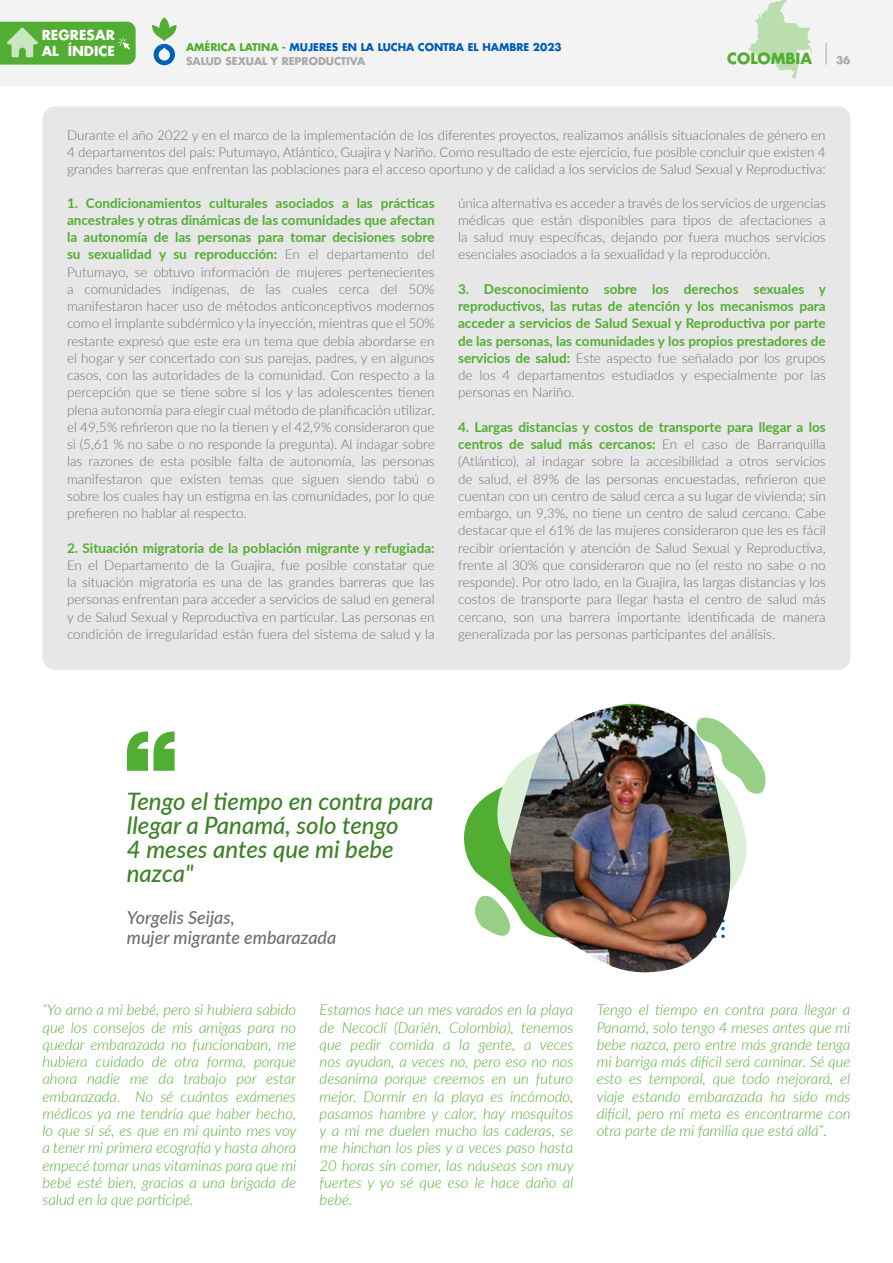
<style>
.page{position:relative;width:893px;height:1263px;background:#fff}
.page>*{position:absolute;margin:0;border:0;box-sizing:border-box;transform-origin:0 0}
.t1{font:italic 500 24px/24px "Lato";color:#3d8226}
.t2{font:italic 500 18px "Lato";color:#707070}
.t3{font:italic 300 15px/17.2px "Lato";color:#52ad33;text-align:justify}
.t4{font:700 15px "Futura LT Pro";color:#52ad33}
.t5{font:300 13.5px/17.2px "Lato";color:#707070;text-align:justify}
.t6{font:700 13.5px/17.2px "Lato";color:#52ae32;text-align:justify}
.t7{font:700 13.5px/16.5px "Futura LT Pro";letter-spacing:.005em;color:#fff}
.t8{font:700 10.5px/13.4px "Futura LT Pro";color:#005eb5}
.t9{font:700 10.5px "Futura LT Pro";color:#a9a9a9}
.s1{color:#52ae32}
.s2{color:#a9a9a9}
.s3{font-weight:700;color:#52ae32}
.s4{font-weight:300;color:#707070}
.s5{font-style:normal;color:#707070}
</style>
<div class="page">
<div style="left:0;top:0;width:893px;height:85px;background:#f3f3f3"></div>
<hr style="left:892px;top:0;width:1px;height:85px;background:#e7e7e7">
<svg style="left:826px;top:43px;width:1px;height:22px"></svg>
<svg style="left:152px;top:17px;width:25px;height:48px"></svg>
<svg style="left:0;top:22px;width:136px;height:43px;background:#60b443"></svg>
<svg style="left:127px;top:731px;width:48px;height:40px"></svg>
<div style="left:43px;top:106px;width:807px;height:564px;background:#e7e7e7;border-radius:13px"></div>
<svg style="left:748px;top:0;width:64px;height:80px"></svg>
<svg style="left:464px;top:703px;width:180px;height:230px"></svg>
<svg style="left:493px;top:745px;width:254px;height:191px"></svg>
<img style="left:509px;top:705px;width:223px;height:268px">
<svg style="left:696px;top:716px;width:70px;height:79px"></svg>
<p class="t7" style="left:42px;top:26px;width:75px">REGRESAR<br>AL ÍNDICE</p>
<p class="t8" style="left:186px;top:40px;width:377px"><span class="s1">AMÉRICA LATINA -</span> MUJERES EN LA LUCHA CONTRA EL HAMBRE 2023<br><span class="s2">SALUD SEXUAL Y REPRODUCTIVA</span></p>
<p class="t4" style="left:727px;top:46px;width:86px">COLOMBIA</p>
<p class="t9" style="left:836px;top:52px;width:16px">36</p>
<p class="t5" style="left:67px;top:126px;width:760px">Durante el año 2022 y en el marco de la implementación de los diferentes proyectos, realizamos análisis situacionales de género en 4 departamentos del país: Putumayo, Atlántico, Guajira y Nariño. Como resultado de este ejercicio, fue posible concluir que existen 4 grandes barreras que enfrentan las poblaciones para el acceso oportuno y de calidad a los servicios de Salud Sexual y Reproductiva:</p>
<p class="t5" style="left:67px;top:194px;width:369px"><span class="s3">1. Condicionamientos culturales asociados a las prácticas ancestrales y otras dinámicas de las comunidades que afectan la autonomía de las personas para tomar decisiones sobre su sexualidad y su reproducción:</span> En el departamento del Putumayo, se obtuvo información de mujeres pertenecientes a comunidades indígenas, de las cuales cerca del 50% manifestaron hacer uso de métodos anticonceptivos modernos como el implante subdérmico y la inyección, mientras que el 50% restante expresó que este era un tema que debía abordarse en el hogar y ser concertado con sus parejas, padres, y en algunos casos, con las autoridades de la comunidad. Con respecto a la percepción que se tiene sobre si los y las adolescentes tienen plena autonomía para elegir cual método de planificación utilizar, el 49,5% refirieron que no la tienen y el 42,9% consideraron que si (5,61 % no sabe o no responde la pregunta). Al indagar sobre las razones de esta posible falta de autonomía, las personas manifestaron que existen temas que siguen siendo tabú o sobre los cuales hay un estigma en las comunidades, por lo que prefieren no hablar al respecto.</p>
<p class="t5" style="left:67px;top:539px;width:369px"><span class="s3">2. Situación migratoria de la población migrante y refugiada:<br></span>En el Departamento de la Guajira, fue posible constatar que la situación migratoria es una de las grandes barreras que las personas enfrentan para acceder a servicios de salud en general y de Salud Sexual y Reproductiva en particular. Las personas en condición de irregularidad están fuera del sistema de salud y la</p>
<p class="t5" style="left:458px;top:194px;width:369px">única alternativa es acceder a través de los servicios de urgencias médicas que están disponibles para tipos de afectaciones a la salud muy específicas, dejando por fuera muchos servicios esenciales asociados a la sexualidad y la reproducción.</p>
<p class="t6" style="left:458px;top:280px;width:369px">3. Desconocimiento sobre los derechos sexuales y reproductivos, las rutas de atención y los mecanismos para acceder a servicios de Salud Sexual y Reproductiva por parte de las personas, las comunidades y los propios prestadores de servicios de salud: <span class="s4">Este aspecto fue señalado por los grupos de los 4 departamentos estudiados y especialmente por las personas en Nariño.</span></p>
<p class="t5" style="left:458px;top:418px;width:369px"><span class="s3">4. Largas distancias y costos de transporte para llegar a los centros de salud más cercanos:</span> En el caso de Barranquilla (Atlántico), al indagar sobre la accesibilidad a otros servicios de salud, el 89% de las personas encuestadas, refirieron que cuentan con un centro de salud cerca a su lugar de vivienda; sin embargo, un 9,3%, no tiene un centro de salud cercano. Cabe destacar que el 61% de las mujeres consideraron que les es fácil recibir orientación y atención de Salud Sexual y Reproductiva, frente al 30% que consideraron que no (el resto no sabe o no responde). Por otro lado, en la Guajira, las largas distancias y los costos de transporte para llegar hasta el centro de salud más cercano, son una barrera importante identificada de manera generalizada por las personas participantes del análisis.</p>
<p class="t1" style="left:127px;top:788px;width:308px">Tengo el tiempo en contra para llegar a Panamá, solo tengo<br>4 meses antes que mi bebe nazca"</p>
<p class="t2" style="left:127px;top:905px;width:109px">Yorgelis Seijas,</p>
<p class="t2" style="left:127px;top:924px;width:211px">mujer migrante embarazada</p>
<p class="t3" style="left:43px;top:1001px;width:256px">“Yo amo a mi bebé, pero si hubiera sabido que los consejos de mis amigas para no quedar embarazada no funcionaban, me hubiera cuidado de otra forma, porque ahora nadie me da trabajo por estar embarazada. No sé cuántos exámenes médicos ya me tendría que haber hecho, lo que sí sé, es que en mi quinto mes voy a tener mi primera ecografía y hasta ahora empecé tomar unas vitaminas para que mi bebé esté bien, gracias a una brigada de salud en la que participé.</p>
<p class="t3" style="left:320px;top:1001px;width:256px">Estamos hace un mes varados en la playa de Necoclí (Darién, Colombia), tenemos que pedir comida a la gente, a veces nos ayudan, a veces no, pero eso no nos desanima porque creemos en un futuro mejor. Dormir en la playa es incómodo, pasamos hambre y calor, hay mosquitos y a mí me duelen mucho las caderas, se me hinchan los pies y a veces paso hasta 20 horas sin comer, las náuseas son muy fuertes y yo sé que eso le hace daño al bebé.</p>
<p class="t3" style="left:597px;top:1001px;width:255px">Tengo el tiempo en contra para llegar a Panamá, solo tengo 4 meses antes que mi bebe nazca, pero entre más grande tenga mi barriga más difícil será caminar. Sé que esto es temporal, que todo mejorará, el viaje estando embarazada ha sido más difícil, pero mi meta es encontrarme con otra parte de mi familia que está allá”<span class="s5">.</span></p>
</div>
